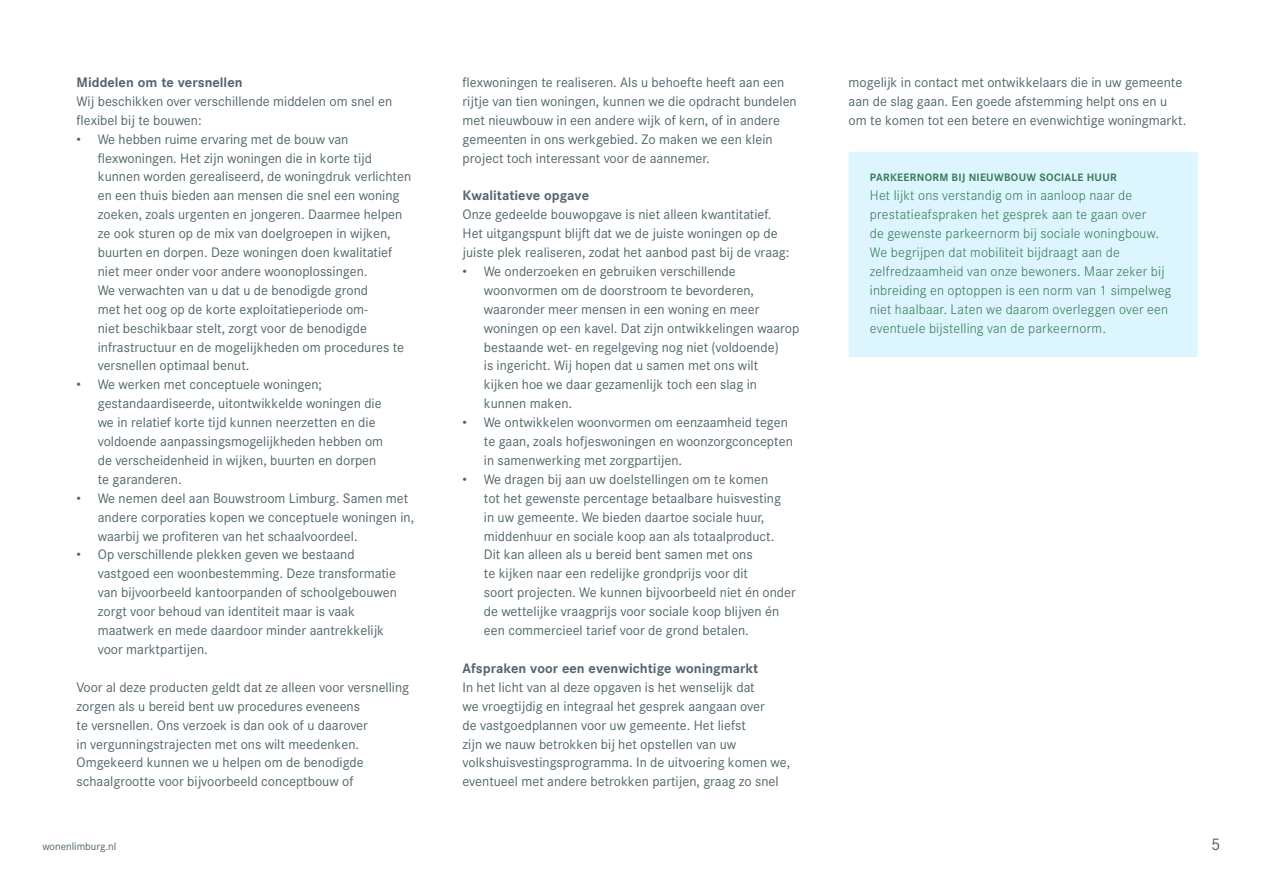
<style>
.page{position:relative;width:1263px;height:893px;background:#fff}
.page>*{position:absolute;margin:0;border:0;box-sizing:border-box;transform-origin:0 0}
.t1{font:16.5px "Corporate S";color:#52666c}
.t2{font:13.5px/18.9px "Corporate S";color:#52666c}
.t3{font:300 13.5px/18.9px "Corporate S";letter-spacing:.015em;color:#387b56}
.t4{font:700 13.5px "Corporate S";color:#52666c}
.t5{font:700 10.5px "Corporate S";letter-spacing:.03em;color:#387b56}
.t6{font:10.5px "Corporate S";color:#52666c}
</style>
<div class="page">
<div style="left:849px;top:152px;width:349px;height:205px;background:#ddf5ff"></div>
<p class="t4" style="left:77px;top:74px;width:168px">Middelen om te versnellen</p>
<p class="t2" style="left:77px;top:92px;width:317px">Wij beschikken over verschillende middelen om snel en flexibel bij te bouwen:</p>
<p class="t2" style="left:98px;top:130px;width:315px;text-indent:-21px">• We hebben ruime ervaring met de bouw van flexwoningen. Het zijn woningen die in korte tijd kunnen worden gerealiseerd, de woningdruk verlichten en een thuis bieden aan mensen die snel een woning zoeken, zoals urgenten en jongeren. Daarmee helpen ze ook sturen op de mix van doelgroepen in wijken, buurten en dorpen. Deze woningen doen kwalitatief niet meer onder voor andere woonoplossingen.<br>We verwachten van u dat u de benodigde grond<br>met het oog op de korte exploitatieperiode om-<br>niet beschikbaar stelt, zorgt voor de benodigde infrastructuur en de mogelijkheden om procedures te versnellen optimaal benut.</p>
<p class="t2" style="left:98px;top:375px;width:287px;text-indent:-21px">• We werken met conceptuele woningen; gestandaardiseerde, uitontwikkelde woningen die we in relatief korte tijd kunnen neerzetten en die voldoende aanpassingsmogelijkheden hebben om de verscheidenheid in wijken, buurten en dorpen te garanderen.</p>
<p class="t2" style="left:98px;top:489px;width:318px;text-indent:-21px">• We nemen deel aan Bouwstroom Limburg. Samen met andere corporaties kopen we conceptuele woningen in, waarbij we profiteren van het schaalvoordeel.</p>
<p class="t2" style="left:98px;top:545px;width:301px;text-indent:-21px">• Op verschillende plekken geven we bestaand vastgoed een woonbestemming. Deze transformatie van bijvoorbeeld kantoorpanden of schoolgebouwen zorgt voor behoud van identiteit maar is vaak maatwerk en mede daardoor minder aantrekkelijk voor marktpartijen.</p>
<p class="t2" style="left:77px;top:678px;width:334px">Voor al deze producten geldt dat ze alleen voor versnelling zorgen als u bereid bent uw procedures eveneens<br>te versnellen. Ons verzoek is dan ook of u daarover<br>in vergunningstrajecten met ons wilt meedenken.<br>Omgekeerd kunnen we u helpen om de benodigde schaalgrootte voor bijvoorbeeld conceptbouw of</p>
<p class="t2" style="left:463px;top:73px;width:336px">flexwoningen te realiseren. Als u behoefte heeft aan een rijtje van tien woningen, kunnen we die opdracht bundelen met nieuwbouw in een andere wijk of kern, of in andere gemeenten in ons werkgebied. Zo maken we een klein project toch interessant voor de aannemer.</p>
<p class="t4" style="left:463px;top:187px;width:128px">Kwalitatieve opgave</p>
<p class="t2" style="left:463px;top:205px;width:328px">Onze gedeelde bouwopgave is niet alleen kwantitatief.<br>Het uitgangspunt blijft dat we de juiste woningen op de juiste plek realiseren, zodat het aanbod past bij de vraag:</p>
<p class="t2" style="left:484px;top:262px;width:317px;text-indent:-21px">• We onderzoeken en gebruiken verschillende woonvormen om de doorstroom te bevorderen, waaronder meer mensen in een woning en meer woningen op een kavel. Dat zijn ontwikkelingen waarop bestaande wet- en regelgeving nog niet (voldoende)<br>is ingericht. Wij hopen dat u samen met ons wilt<br>kijken hoe we daar gezamenlijk toch een slag in kunnen maken.</p>
<p class="t2" style="left:484px;top:413px;width:310px;text-indent:-21px">• We ontwikkelen woonvormen om eenzaamheid tegen te gaan, zoals hofjeswoningen en woonzorgconcepten in samenwerking met zorgpartijen.</p>
<p class="t2" style="left:484px;top:470px;width:313px;text-indent:-21px">• We dragen bij aan uw doelstellingen om te komen<br>tot het gewenste percentage betaalbare huisvesting<br>in uw gemeente. We bieden daartoe sociale huur, middenhuur en sociale koop aan als totaalproduct.<br>Dit kan alleen als u bereid bent samen met ons<br>te kijken naar een redelijke grondprijs voor dit<br>soort projecten. We kunnen bijvoorbeeld niet én onder de wettelijke vraagprijs voor sociale koop blijven én een commercieel tarief voor de grond betalen.</p>
<p class="t4" style="left:463px;top:660px;width:297px">Afspraken voor een evenwichtige woningmarkt</p>
<p class="t2" style="left:463px;top:678px;width:329px">In het licht van al deze opgaven is het wenselijk dat<br>we vroegtijdig en integraal het gesprek aangaan over<br>de vastgoedplannen voor uw gemeente. Het liefst<br>zijn we nauw betrokken bij het opstellen van uw volkshuisvestingsprogramma. In de uitvoering komen we, eventueel met andere betrokken partijen, graag zo snel</p>
<p class="t2" style="left:849px;top:73px;width:339px">mogelijk in contact met ontwikkelaars die in uw gemeente aan de slag gaan. Een goede afstemming helpt ons en u om te komen tot een betere en evenwichtige woningmarkt.</p>
<p class="t5" style="left:870px;top:171px;width:248px">PARKEERNORM BIJ NIEUWBOUW SOCIALE HUUR</p>
<p class="t3" style="left:870px;top:186px;width:303px">Het lijkt ons verstandig om in aanloop naar de prestatieafspraken het gesprek aan te gaan over<br>de gewenste parkeernorm bij sociale woningbouw.<br>We begrijpen dat mobiliteit bijdraagt aan de zelfredzaamheid van onze bewoners. Maar zeker bij inbreiding en optoppen is een norm van 1 simpelweg niet haalbaar. Laten we daarom overleggen over een eventuele bijstelling van de parkeernorm.</p>
<p class="t6" style="left:43px;top:841px;width:75px">wonenlimburg.nl</p>
<p class="t1" style="left:1211px;top:835px;width:11px">5</p>
</div>
